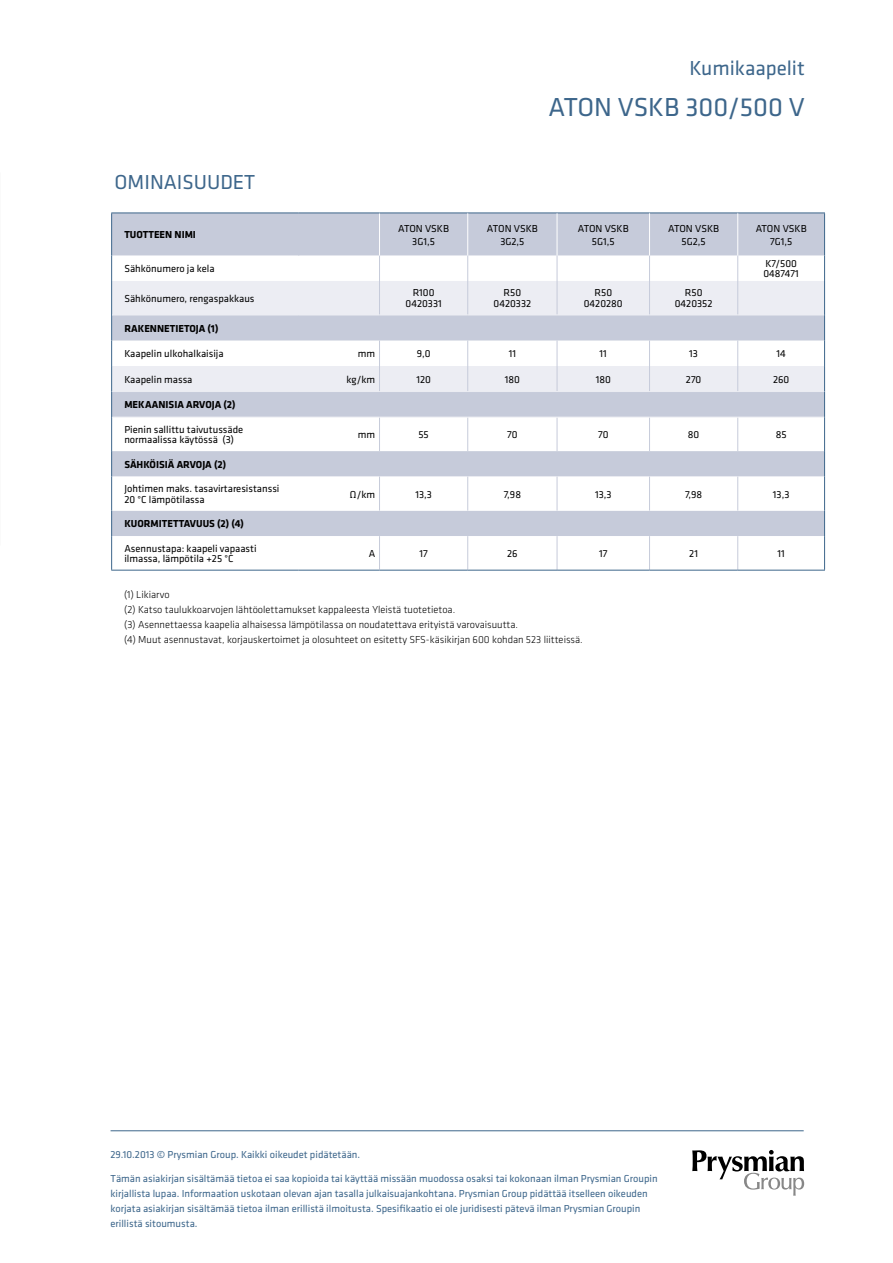
<style>
.page{position:relative;width:893px;height:1263px;background:#fff}
.page>*{position:absolute;margin:0;border:0;box-sizing:border-box;transform-origin:0 0}
.t1{font:27px "Klavika";color:#3d668b}
.t2{font:21px "Klavika";color:#3d668b}
.t3{font:10.5px/10.5px "Klavika";color:#000;text-align:center}
.t4{font:10.5px/15px "Klavika";color:#3d668b}
.t5{font:300 10.5px/15px "Klavika";color:#000}
.t6{font:700 10.5px "Klavika";color:#000}
</style>
<div class="page">
<svg style="left:692px;top:1150px;width:112px;height:46px"></svg>
<hr style="left:111px;top:1130px;width:693px;height:1px;background:#3d668b">
<svg style="left:112px;top:214px;width:712px;height:67px;fill:#c6cbda"></svg>
<div style="left:112px;top:281px;width:712px;height:34px;background:#ecedf3"></div>
<svg style="left:112px;top:418px;width:712px;height:152px"></svg>
<hr style="left:298px;top:213px;width:1px;height:42px;background:#c6cbda">
<svg style="left:379px;top:255px;width:1px;height:26px"></svg>
<svg style="left:467px;top:255px;width:1px;height:26px"></svg>
<svg style="left:557px;top:255px;width:1px;height:26px"></svg>
<svg style="left:649px;top:255px;width:1px;height:26px"></svg>
<svg style="left:737px;top:255px;width:1px;height:26px"></svg>
<hr style="left:557px;top:281px;width:1px;height:34px;background:#c6cbda">
<hr style="left:649px;top:281px;width:1px;height:34px;background:#c6cbda">
<hr style="left:737px;top:281px;width:1px;height:34px;background:#c6cbda">
<hr style="left:557px;top:417px;width:1px;height:34px;background:#c6cbda">
<hr style="left:649px;top:417px;width:1px;height:34px;background:#c6cbda">
<hr style="left:737px;top:417px;width:1px;height:34px;background:#c6cbda">
<hr style="left:557px;top:477px;width:1px;height:34px;background:#c6cbda">
<hr style="left:649px;top:477px;width:1px;height:34px;background:#c6cbda">
<hr style="left:737px;top:477px;width:1px;height:34px;background:#c6cbda">
<hr style="left:557px;top:536px;width:1px;height:34px;background:#c6cbda">
<hr style="left:649px;top:536px;width:1px;height:34px;background:#c6cbda">
<hr style="left:737px;top:536px;width:1px;height:34px;background:#c6cbda">
<hr style="left:824px;top:281px;width:1px;height:34px;background:#3d668b">
<hr style="left:824px;top:417px;width:1px;height:34px;background:#3d668b">
<svg style="left:824px;top:451px;width:1px;height:26px"></svg>
<hr style="left:824px;top:477px;width:1px;height:34px;background:#3d668b">
<svg style="left:824px;top:511px;width:1px;height:25px"></svg>
<hr style="left:824px;top:536px;width:1px;height:34px;background:#3d668b">
<hr style="left:111px;top:281px;width:1px;height:34px;background:#3d668b">
<hr style="left:111px;top:417px;width:1px;height:34px;background:#3d668b">
<svg style="left:111px;top:451px;width:1px;height:26px"></svg>
<hr style="left:111px;top:477px;width:1px;height:34px;background:#3d668b">
<svg style="left:111px;top:511px;width:1px;height:25px"></svg>
<hr style="left:111px;top:536px;width:1px;height:34px;background:#3d668b">
<hr style="left:111px;top:570px;width:188px;height:1px;background:#3d668b">
<hr style="left:468px;top:570px;width:89px;height:1px;background:#3d668b">
<hr style="left:557px;top:570px;width:92px;height:1px;background:#3d668b">
<hr style="left:649px;top:570px;width:89px;height:1px;background:#3d668b">
<hr style="left:738px;top:570px;width:87px;height:1px;background:#3d668b">
<hr style="left:379px;top:213px;width:89px;height:1px;background:#3d668b">
<hr style="left:468px;top:213px;width:89px;height:1px;background:#3d668b">
<hr style="left:557px;top:213px;width:92px;height:1px;background:#3d668b">
<hr style="left:649px;top:213px;width:89px;height:1px;background:#3d668b">
<hr style="left:738px;top:213px;width:87px;height:1px;background:#3d668b">
<hr style="left:824px;top:213px;width:1px;height:42px;background:#3d668b">
<hr style="left:379px;top:213px;width:1px;height:42px;background:#fff">
<hr style="left:467px;top:213px;width:1px;height:42px;background:#fff">
<hr style="left:557px;top:213px;width:1px;height:42px;background:#fff">
<hr style="left:649px;top:213px;width:1px;height:42px;background:#fff">
<hr style="left:737px;top:213px;width:1px;height:42px;background:#fff">
<hr style="left:111px;top:213px;width:188px;height:1px;background:#3d668b">
<hr style="left:111px;top:213px;width:1px;height:42px;background:#3d668b">
<hr style="left:299px;top:213px;width:80px;height:1px;background:#3d668b">
<hr style="left:379px;top:281px;width:1px;height:34px;background:#c6cbda">
<hr style="left:467px;top:281px;width:1px;height:34px;background:#c6cbda">
<hr style="left:379px;top:417px;width:1px;height:34px;background:#c6cbda">
<hr style="left:467px;top:417px;width:1px;height:34px;background:#c6cbda">
<hr style="left:299px;top:570px;width:80px;height:1px;background:#3d668b">
<hr style="left:379px;top:477px;width:1px;height:34px;background:#c6cbda">
<hr style="left:467px;top:477px;width:1px;height:34px;background:#c6cbda">
<hr style="left:379px;top:536px;width:1px;height:34px;background:#c6cbda">
<hr style="left:467px;top:536px;width:1px;height:34px;background:#c6cbda">
<hr style="left:379px;top:570px;width:89px;height:1px;background:#3d668b">
<hr style="left:112px;top:417px;width:187px;height:1px;background:#ecedf3">
<hr style="left:299px;top:417px;width:80px;height:1px;background:#ecedf3">
<hr style="left:379px;top:417px;width:89px;height:1px;background:#ecedf3">
<hr style="left:468px;top:417px;width:89px;height:1px;background:#ecedf3">
<hr style="left:557px;top:417px;width:92px;height:1px;background:#ecedf3">
<hr style="left:649px;top:417px;width:89px;height:1px;background:#ecedf3">
<hr style="left:738px;top:417px;width:86px;height:1px;background:#ecedf3">
<svg style="left:111px;top:315px;width:714px;height:102px"></svg>
<svg style="left:111px;top:255px;width:1px;height:26px"></svg>
<svg style="left:824px;top:255px;width:1px;height:26px"></svg>
<h2 class="t2" style="left:115px;top:171px;width:142px">OMINAISUUDET</h2>
<h2 class="t2" style="left:689px;top:57px;width:117px">Kumikaapelit</h2>
<h1 class="t1" style="left:548px;top:92px;width:258px">ATON VSKB 300/500 V</h1>
<p class="t6" style="left:124px;top:229px;width:73px">TUOTTEEN NIMI</p>
<p class="t3" style="left:398px;top:222px;width:53px;line-height:13.5px">ATON VSKB<br>3G1,5</p>
<p class="t3" style="left:487px;top:222px;width:53px;line-height:13.5px">ATON VSKB<br>3G2,5</p>
<p class="t3" style="left:578px;top:222px;width:53px;line-height:13.5px">ATON VSKB<br>5G1,5</p>
<p class="t3" style="left:668px;top:222px;width:53px;line-height:13.5px">ATON VSKB<br>5G2,5</p>
<p class="t3" style="left:756px;top:222px;width:53px;line-height:13.5px">ATON VSKB<br>7G1,5</p>
<p class="t3" style="left:124px;top:264px;width:92px">Sähkönumero ja kela</p>
<p class="t3" style="left:763px;top:258px;width:37px;text-align:left">K7/500<br>0487471</p>
<p class="t3" style="left:124px;top:293px;width:132px">Sähkönumero, rengaspakkaus</p>
<p class="t3" style="left:406px;top:288px;width:38px">R100<br>0420331</p>
<p class="t3" style="left:494px;top:288px;width:39px">R50<br>0420332</p>
<p class="t3" style="left:584px;top:288px;width:40px">R50<br>0420280</p>
<p class="t3" style="left:675px;top:288px;width:39px">R50<br>0420352</p>
<p class="t6" style="left:124px;top:323px;width:96px">RAKENNETIETOJA (1)</p>
<p class="t3" style="left:124px;top:349px;width:101px">Kaapelin ulkohalkaisija</p>
<p class="t3" style="left:358px;top:349px;width:19px">mm</p>
<p class="t3" style="left:417px;top:349px;width:15px">9,0</p>
<p class="t3" style="left:509px;top:349px;width:9px">11</p>
<p class="t3" style="left:600px;top:349px;width:9px">11</p>
<p class="t3" style="left:689px;top:349px;width:10px">13</p>
<p class="t3" style="left:776px;top:349px;width:11px">14</p>
<p class="t3" style="left:124px;top:374px;width:70px">Kaapelin massa</p>
<p class="t3" style="left:346px;top:374px;width:30px">kg/km</p>
<p class="t3" style="left:416px;top:374px;width:16px">120</p>
<p class="t3" style="left:505px;top:374px;width:17px">180</p>
<p class="t3" style="left:596px;top:374px;width:17px">180</p>
<p class="t3" style="left:686px;top:374px;width:17px">270</p>
<p class="t3" style="left:773px;top:374px;width:18px">260</p>
<p class="t6" style="left:124px;top:399px;width:113px">MEKAANISIA ARVOJA (2)</p>
<p class="t3" style="left:124px;top:424px;width:120px;text-align:left">Pienin sallittu taivutussäde normaalissa käytössä (3)</p>
<p class="t3" style="left:358px;top:430px;width:19px">mm</p>
<p class="t3" style="left:418px;top:430px;width:12px">55</p>
<p class="t3" style="left:507px;top:430px;width:12px">70</p>
<p class="t3" style="left:598px;top:430px;width:12px">70</p>
<p class="t3" style="left:688px;top:430px;width:13px">80</p>
<p class="t3" style="left:776px;top:430px;width:12px">85</p>
<p class="t6" style="left:124px;top:459px;width:103px">SÄHKÖISIÄ ARVOJA (2)</p>
<p class="t3" style="left:124px;top:484px;width:157px;text-align:left">Johtimen maks. tasavirtaresistanssi<br>20 °C lämpötilassa</p>
<p class="t3" style="left:350px;top:489px;width:27px">Ω/km</p>
<p class="t3" style="left:415px;top:489px;width:18px">13,3</p>
<p class="t3" style="left:504px;top:489px;width:19px">7,98</p>
<p class="t3" style="left:595px;top:489px;width:18px">13,3</p>
<p class="t3" style="left:685px;top:489px;width:19px">7,98</p>
<p class="t3" style="left:773px;top:489px;width:18px">13,3</p>
<p class="t6" style="left:124px;top:518px;width:121px">KUORMITETTAVUUS (2) (4)</p>
<p class="t3" style="left:124px;top:543px;width:134px;text-align:left">Asennustapa: kaapeli vapaasti ilmassa, lämpötila +25 °C</p>
<p class="t3" style="left:369px;top:548px;width:8px">A</p>
<p class="t3" style="left:419px;top:548px;width:10px">17</p>
<p class="t3" style="left:507px;top:548px;width:12px">26</p>
<p class="t3" style="left:599px;top:548px;width:10px">17</p>
<p class="t3" style="left:689px;top:548px;width:10px">21</p>
<p class="t3" style="left:777px;top:548px;width:9px">11</p>
<p class="t5" style="left:124px;top:587px;width:460px">(1) Likiarvo<br>(2) Katso taulukkoarvojen lähtöolettamukset kappaleesta Yleistä tuotetietoa.<br>(3) Asennettaessa kaapelia alhaisessa lämpötilassa on noudatettava erityistä varovaisuutta.<br>(4) Muut asennustavat, korjauskertoimet ja olosuhteet on esitetty SFS-käsikirjan 600 kohdan 523 liitteissä.</p>
<p class="t4" style="left:111px;top:1147px;width:251px">29.10.2013 © Prysmian Group. Kaikki oikeudet pidätetään.</p>
<p class="t4" style="left:111px;top:1171px;width:549px">Tämän asiakirjan sisältämää tietoa ei saa kopioida tai käyttää missään muodossa osaksi tai kokonaan ilman Prysmian Groupin kirjallista lupaa. Informaation uskotaan olevan ajan tasalla julkaisuajankohtana. Prysmian Group pidättää itselleen oikeuden korjata asiakirjan sisältämää tietoa ilman erillistä ilmoitusta. Spesifikaatio ei ole juridisesti pätevä ilman Prysmian Groupin erillistä sitoumusta.</p>
</div>
